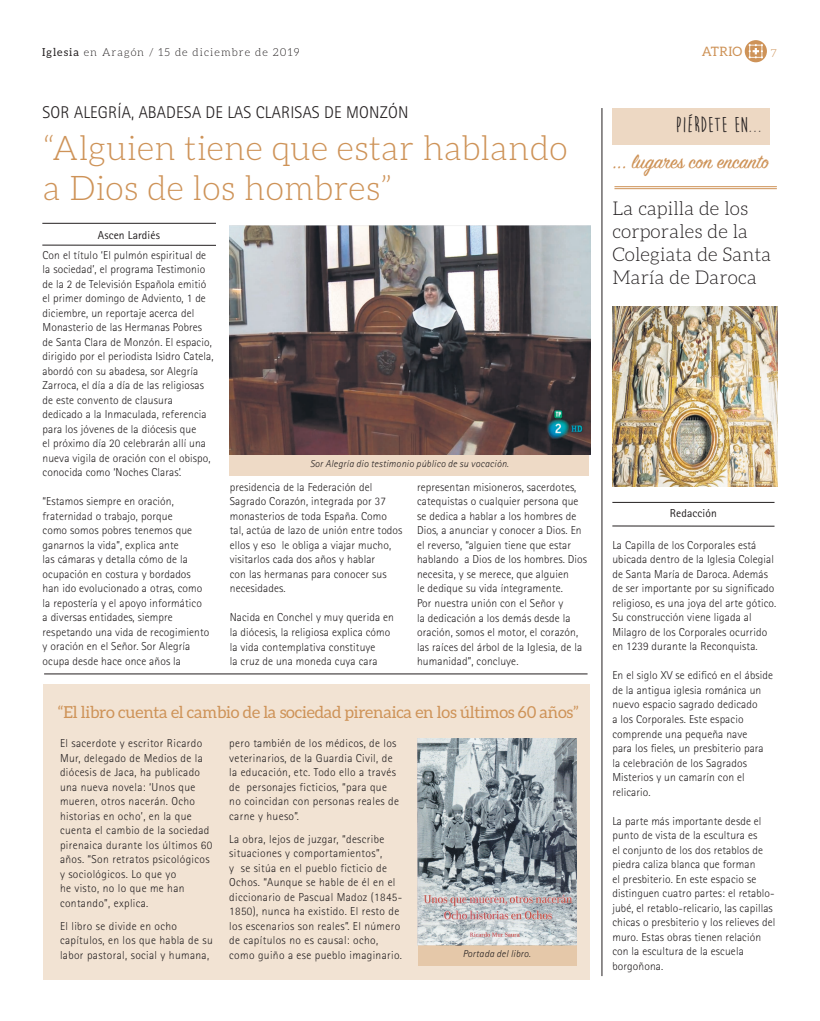
<style>
.page{position:relative;width:820px;height:1021px;background:#fff}
.page>*{position:absolute;margin:0;border:0;box-sizing:border-box;transform-origin:0 0}
.t1{font:300 34px/40.8px "Aleo";letter-spacing:.01em;color:#ce9358}
.t2{font:22px "Sign Painter House Script";color:#ce9358}
.t3{font:700 22px "Moon Flower";letter-spacing:.02em;color:#231f20}
.t4{font:300 19px/23px "Aleo";letter-spacing:.01em;color:#231f20}
.t5{font:300 17px "Rotis Sans Serif";letter-spacing:.01em;color:#231f20}
.t6{font:16.5px "Aleo";letter-spacing:-.01em;color:#ce9358}
.t7{font:13px "Aleo";letter-spacing:.01em;color:#ce9358}
.t8{font:300 11.5px/14.5px "Rotis Sans Serif";letter-spacing:.01em;color:#231f20}
.t9{font:300 11.5px/14.5px "Rotis Sans Serif";letter-spacing:.03em;color:#231f20}
.t10{font:11.5px "Rotis Sans Serif";letter-spacing:.01em;color:#231f20}
.t11{font:300 11px "Aleo";letter-spacing:.1em;color:#231f20}
.t12{font:300 11px "Aleo";color:#ce9358}
.t13{font:italic 300 10px "Rotis Sans Serif";letter-spacing:.025em;color:#231f20}
.s1{font-weight:400}
</style>
<div class="page">
<svg style="left:744px;top:40px;width:22px;height:22px"></svg>
<div style="left:612px;top:108px;width:157px;height:36px;background:#edd8c3"></div>
<img style="left:612px;top:306px;width:165px;height:180px">
<hr style="left:614px;top:186px;width:162px;height:1px;background:#ce9358">
<hr style="left:614px;top:188px;width:162px;height:1px;background:#ce9358">
<hr style="left:612px;top:502px;width:162px;height:1px;background:#231f20">
<hr style="left:612px;top:525px;width:162px;height:1px;background:#231f20">
<hr style="left:601px;top:108px;width:1px;height:868px;background:#231f20">
<img style="left:230px;top:225px;width:360px;height:229px">
<hr style="left:42px;top:223px;width:174px;height:1px;background:#231f20">
<hr style="left:42px;top:245px;width:174px;height:1px;background:#231f20">
<div style="left:229px;top:455px;width:359px;height:20px;background:#eedac6"></div>
<div style="left:43px;top:684px;width:547px;height:295px;background:#f2e3d3"></div>
<img style="left:417px;top:738px;width:159px;height:207px">
<div style="left:417px;top:945px;width:159px;height:20px;background:#e5c8a9"></div>
<hr style="left:44px;top:673px;width:543px;height:1px;background:#231f20">
<p class="t11" style="left:42px;top:46px;width:259px"><span class="s1">Iglesia</span> en Aragón / 15 de diciembre de 2019</p>
<p class="t7" style="left:701px;top:44px;width:42px">ATRIO</p>
<p class="t12" style="left:770px;top:47px;width:8px">7</p>
<h3 class="t5" style="left:43px;top:103px;width:367px">SOR ALEGRÍA, ABADESA DE LAS CLARISAS DE MONZÓN</h3>
<h1 class="t1" style="left:43px;top:127px;width:525px">“Alguien tiene que estar hablando a Dios de los hombres”</h1>
<p class="t10" style="left:98px;top:228px;width:64px">Ascen Lardiés</p>
<p class="t8" style="left:43px;top:247px;width:172px">Con el título ‘El pulmón espiritual de la sociedad’, el programa Testimonio de la 2 de Televisión Española emitió el primer domingo de Adviento, 1 de diciembre, un reportaje acerca del Monasterio de las Hermanas Pobres de Santa Clara de Monzón. El espacio, dirigido por el periodista Isidro Catela, abordó con su abadesa, sor Alegría Zarroca, el día a día de las religiosas de este convento de clausura dedicado a la Inmaculada, referencia para los jóvenes de la diócesis que<br>el próximo día 20 celebrarán allí una nueva vigila de oración con el obispo, conocida como ‘Noches Claras’.</p>
<p class="t8" style="left:43px;top:494px;width:168px">“Estamos siempre en oración, fraternidad o trabajo, porque<br>como somos pobres tenemos que ganarnos la vida”, explica ante<br>las cámaras y detalla cómo de la ocupación en costura y bordados han ido evolucionado a otras, como la repostería y el apoyo informático a diversas entidades, siempre respetando una vida de recogimiento y oración en el Señor. Sor Alegría ocupa desde hace once años la</p>
<p class="t13" style="left:310px;top:458px;width:200px">Sor Alegría dio testimonio público de su vocación.</p>
<p class="t8" style="left:230px;top:480px;width:174px">presidencia de la Federación del<br>Sagrado Corazón, integrada por 37 monasterios de toda España. Como tal, actúa de lazo de unión entre todos ellos y eso le obliga a viajar mucho, visitarlos cada dos años y hablar<br>con las hermanas para conocer sus necesidades.</p>
<p class="t8" style="left:230px;top:610px;width:165px">Nacida en Conchel y muy querida en la diócesis, la religiosa explica cómo la vida contemplativa constituye<br>la cruz de una moneda cuya cara</p>
<p class="t8" style="left:417px;top:480px;width:171px">representan misioneros, sacerdotes, catequistas o cualquier persona que se dedica a hablar a los hombres de Dios, a anunciar y conocer a Dios. En el reverso, “alguien tiene que estar hablando a Dios de los hombres. Dios necesita, y se merece, que alguien<br>le dedique su vida íntegramente.<br>Por nuestra unión con el Señor y<br>la dedicación a los demás desde la oración, somos el motor, el corazón, las raíces del árbol de la Iglesia, de la humanidad”, concluye.</p>
<h3 class="t6" style="left:58px;top:703px;width:522px">“El libro cuenta el cambio de la sociedad pirenaica en los últimos 60 años”</h3>
<p class="t9" style="left:60px;top:736px;width:154px">El sacerdote y escritor Ricardo<br>Mur, delegado de Medios de la diócesis de Jaca, ha publicado una nueva novela: ‘Unos que mueren, otros nacerán. Ocho historias en ocho’, en la que cuenta el cambio de la sociedad pirenaica durante los últimos 60 años. “Son retratos psicológicos y sociológicos. Lo que yo<br>he visto, no lo que me han contando”, explica.</p>
<p class="t9" style="left:60px;top:918px;width:154px">El libro se divide en ocho capítulos, en los que habla de su labor pastoral, social y humana,</p>
<p class="t9" style="left:229px;top:736px;width:171px">pero también de los médicos, de los veterinarios, de la Guardia Civil, de la educación, etc. Todo ello a través de personajes ficticios, “para que no coincidan con personas reales de carne y hueso”.</p>
<p class="t9" style="left:229px;top:831px;width:174px">La obra, lejos de juzgar, “describe situaciones y comportamientos”,<br>y se sitúa en el pueblo ficticio de Ochos. “Aunque se hable de él en el diccionario de Pascual Madoz (1845- 1850), nunca ha existido. El resto de los escenarios son reales”. El número de capítulos no es causal: ocho, como guiño a ese pueblo imaginario.</p>
<p class="t13" style="left:462px;top:948px;width:69px">Portada del libro.</p>
<h2 class="t3" style="left:675px;top:113px;width:88px">PIÉRDETE EN...</h2>
<h2 class="t2" style="left:612px;top:148px;width:158px">... lugares con encanto</h2>
<h3 class="t4" style="left:612px;top:196px;width:160px">La capilla de los corporales de la<br>Colegiata de Santa<br>María de Daroca</h3>
<p class="t10" style="left:669px;top:506px;width:48px">Redacción</p>
<p class="t8" style="left:612px;top:537px;width:165px">La Capilla de los Corporales está ubicada dentro de la Iglesia Colegial de Santa María de Daroca. Además de ser importante por su significado religioso, es una joya del arte gótico.<br>Su construcción viene ligada al Milagro de los Corporales ocurrido en 1239 durante la Reconquista.</p>
<p class="t8" style="left:612px;top:668px;width:162px">En el siglo XV se edificó en el ábside de la antigua iglesia románica un nuevo espacio sagrado dedicado<br>a los Corporales. Este espacio comprende una pequeña nave<br>para los fieles, un presbiterio para la celebración de los Sagrados<br>Misterios y un camarín con el relicario.</p>
<p class="t8" style="left:612px;top:813px;width:164px">La parte más importante desde el punto de vista de la escultura es<br>el conjunto de los dos retablos de piedra caliza blanca que forman<br>el presbiterio. En este espacio se distinguen cuatro partes: el retablo&shy;jubé, el retablo-relicario, las capillas chicas o presbiterio y los relieves del muro. Estas obras tienen relación con la escultura de la escuela borgoñona.</p>
</div>
